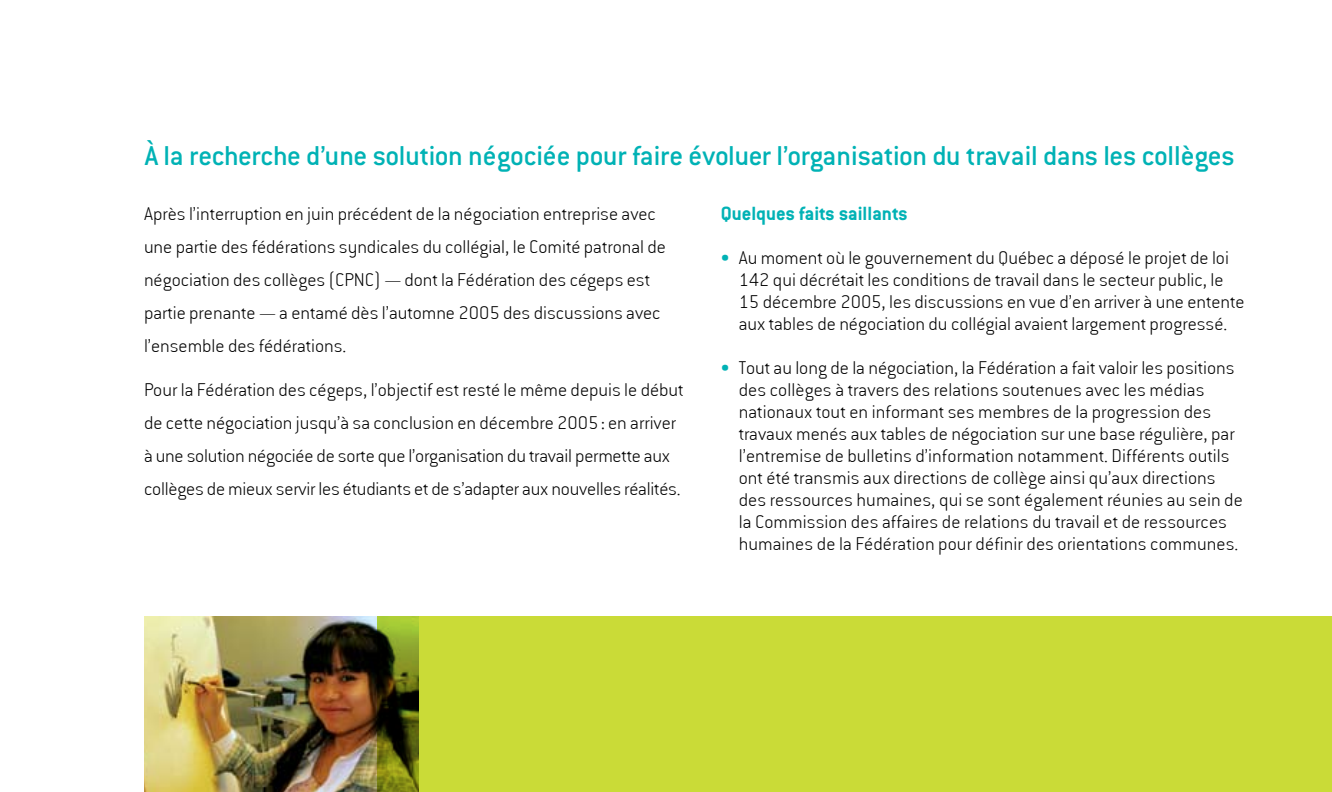
<style>
.page{position:relative;width:1332px;height:792px;background:#fff}
.page>*{position:absolute;margin:0;border:0;box-sizing:border-box;transform-origin:0 0}
.t1{font:500 30px "Conduit ITC";letter-spacing:-.015em;color:#00b2b5}
.t2{font:700 21px "Conduit ITC";color:#00b2b5}
.t3{font:20px/22px "Conduit Ex Lt ITCTT";color:#000}
.s1{font-family:"Conduit ITC";font-weight:500;color:#00b2b5}
</style>
<div class="page">
<img style="left:144px;top:617px;width:233px;height:175px">
<div style="left:377px;top:617px;width:955px;height:175px;background:#cadb37"></div>
<h1 class="t1" style="left:145px;top:139px;width:1091px">À la recherche d’une solution négociée pour faire évoluer l’organisation du travail dans les collèges</h1>
<p class="t3" style="left:144px;top:197px;width:523px;line-height:33px">Après l’interruption en juin précédent de la négociation entreprise avec une partie des fédérations syndicales du collégial, le Comité patronal de négociation des collèges (CPNC) — dont la Fédération des cégeps est partie prenante — a entamé dès l’automne 2005 des discussions avec l’ensemble des fédérations.</p>
<p class="t3" style="left:144px;top:373px;width:541px;line-height:33px">Pour la Fédération des cégeps, l’objectif est resté le même depuis le début de cette négociation jusqu’à sa conclusion en décembre 2005: en arriver à une solution négociée de sorte que l’organisation du travail permette aux collèges de mieux servir les étudiants et de s’adapter aux nouvelles réalités.</p>
<p class="t2" style="left:721px;top:201px;width:189px">Quelques faits saillants</p>
<p class="t3" style="left:739px;top:246px;width:507px;text-indent:-18px"><span class="s1">•</span> Au moment où le gouvernement du Québec a déposé le projet de loi 142 qui décrétait les conditions de travail dans le secteur public, le 15 décembre 2005, les discussions en vue d’en arriver à une entente aux tables de négociation du collégial avaient largement progressé.</p>
<p class="t3" style="left:739px;top:356px;width:506px;text-indent:-18px"><span class="s1">•</span> Tout au long de la négociation, la Fédération a fait valoir les positions des collèges à travers des relations soutenues avec les médias nationaux tout en informant ses membres de la progression des travaux menés aux tables de négociation sur une base régulière, par l’entremise de bulletins d’information notamment. Différents outils ont été transmis aux directions de collège ainsi qu’aux directions des ressources humaines, qui se sont également réunies au sein de la Commission des affaires de relations du travail et de ressources humaines de la Fédération pour définir des orientations communes.</p>
</div>
